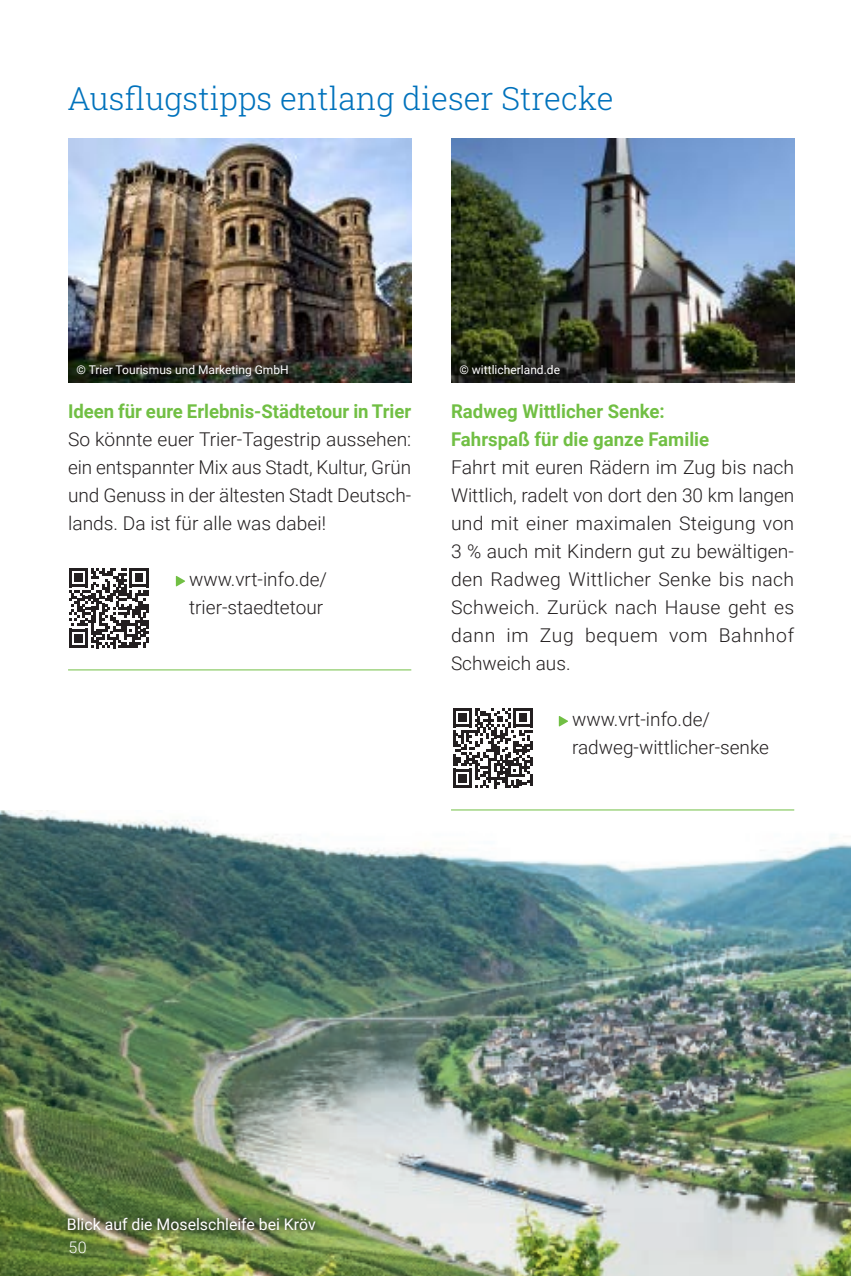
<style>
.page{position:relative;width:851px;height:1276px;background:#fff}
.page>*{position:absolute;margin:0;border:0;box-sizing:border-box;transform-origin:0 0}
.t1{font:300 32px "Roboto Slab";color:#0072bc}
.t2{font:300 19px/28px "Roboto";color:#231f20}
.t3{font:700 19px/28px "Roboto";color:#71bf44}
.t4{font:16px "Roboto";color:#fff}
.t5{font:300 16px "Roboto";color:#fff}
.t6{font:12px "Roboto";color:#fff}
</style>
<div class="page">
<svg style="left:176px;top:576px;width:9px;height:10px"></svg>
<hr style="left:68px;top:669px;width:343px;height:1px;background:#71bf44">
<img style="left:0;top:810px;width:850px;height:466px">
<svg style="left:69px;top:568px;width:80px;height:80px"></svg>
<img style="left:68px;top:138px;width:343px;height:244px">
<svg style="left:62px;top:1211px;width:258px;height:24px;background:#5f7343"></svg>
<div style="left:75px;top:361px;width:216px;height:16px;background:#231f20;opacity:.75"></div>
<img style="left:451px;top:138px;width:343px;height:244px">
<svg style="left:558px;top:716px;width:10px;height:10px"></svg>
<svg style="left:453px;top:708px;width:79px;height:80px"></svg>
<hr style="left:451px;top:809px;width:343px;height:1px;background:#71bf44">
<div style="left:458px;top:361px;width:105px;height:13px;background:#231f20;opacity:.75"></div>
<h1 class="t1" style="left:67px;top:77px;width:547px">Ausflugstipps entlang dieser Strecke</h1>
<p class="t6" style="left:77px;top:361px;width:214px">© Trier Tourismus und Marketing GmbH</p>
<p class="t3" style="left:68px;top:397px;width:345px">Ideen für eure Erlebnis-Städtetour in Trier</p>
<p class="t2" style="left:68px;top:425px;width:344px;text-align:justify">So könnte euer Trier-Tagestrip aussehen: ein entspannter Mix aus Stadt, Kultur, Grün und Genuss in der ältesten Stadt Deutsch&shy;lands. Da ist für alle was dabei!</p>
<p class="t2" style="left:189px;top:565px;width:139px">www.vrt-info.de/ trier-staedtetour</p>
<p class="t6" style="left:459px;top:361px;width:102px">© wittlicherland.de</p>
<p class="t3" style="left:451px;top:397px;width:260px">Radweg Wittlicher Senke:<br>Fahrspaß für die ganze Familie</p>
<p class="t2" style="left:451px;top:453px;width:345px;text-align:justify">Fahrt mit euren Rädern im Zug bis nach Wittlich, radelt von dort den 30 km langen und mit einer maximalen Steigung von 3 % auch mit Kindern gut zu bewältigen&shy;den Radweg Wittlicher Senke bis nach Schweich. Zurück nach Hause geht es dann im Zug bequem vom Bahnhof Schweich aus.</p>
<p class="t2" style="left:572px;top:705px;width:198px">www.vrt-info.de/ radweg-wittlicher-senke</p>
<p class="t4" style="left:67px;top:1213px;width:250px">Blick auf die Moselschleife bei Kröv</p>
<p class="t5" style="left:68px;top:1236px;width:20px">50</p>
</div>
